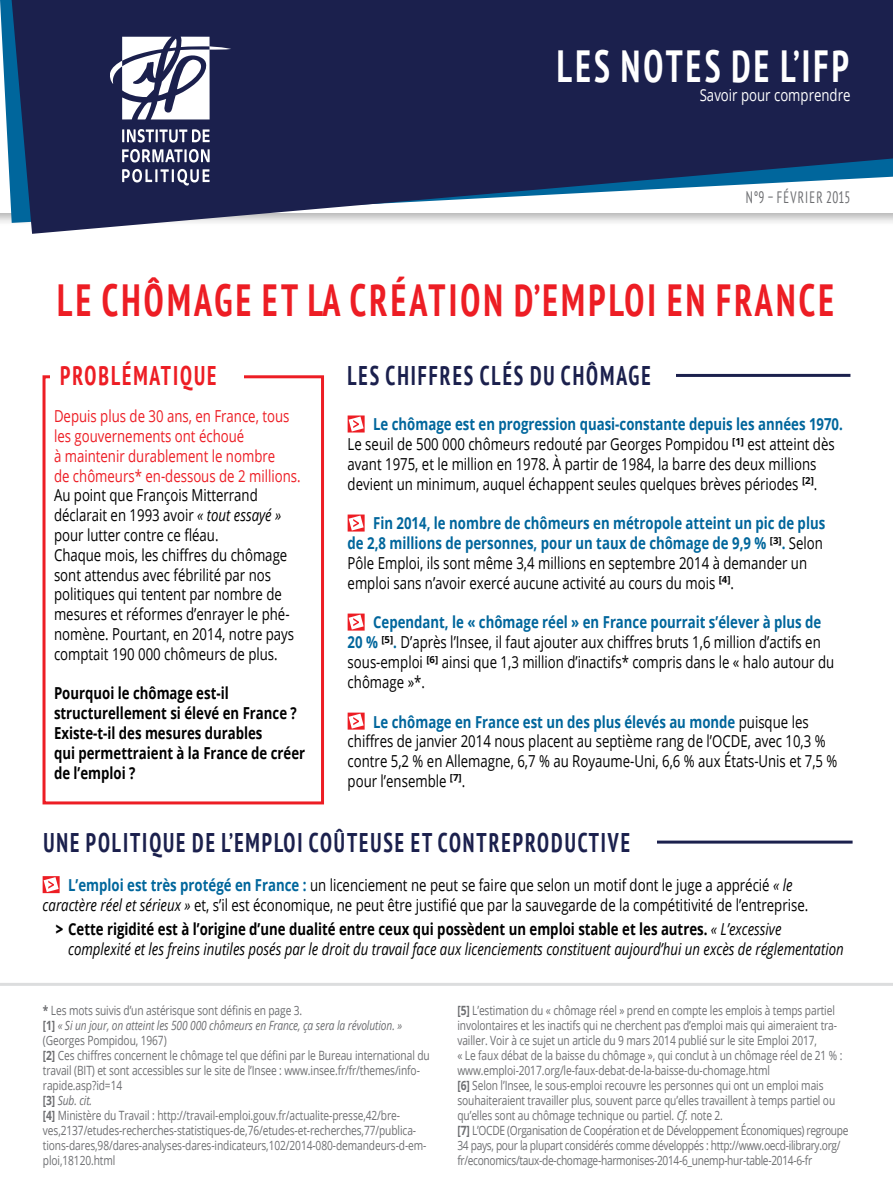
<style>
.page{position:relative;width:893px;height:1191px;background:#fff}
.page>*{position:absolute;margin:0;border:0;box-sizing:border-box;transform-origin:0 0}
.t1{font:700 condensed 45px "PT Sans";letter-spacing:.09em;color:#ed1d24;scale:.8 1}
.t2{font:700 condensed 45px "PT Sans";letter-spacing:.09em;color:#fff;scale:.8 1}
.t3{font:700 condensed 27px "PT Sans";letter-spacing:.09em;color:#1b204d;scale:.8 1}
.t4{font:700 condensed 27px "PT Sans";letter-spacing:.09em;color:#ed1d24;scale:.8 1}
.t5{font:16.5px/19.8px "Open Sans";color:#000;scale:.8 1}
.t6{font:italic 16.5px/19.8px "Open Sans";color:#000;scale:.8 1}
.t7{font:700 16.5px/19.8px "Open Sans";color:#000;scale:.8 1}
.t8{font:16.5px/19.8px "Open Sans";color:#ed1d24;scale:.8 1}
.t9{font:16.5px "Open Sans";color:#fff;scale:.8 1}
.t10{font:condensed 16.5px "PT Sans";letter-spacing:.09em;color:#6d6e71;scale:.8 1}
.t11{font:12.75px/15px "Open Sans";letter-spacing:-.01em;color:#6d6e71;scale:.8 1}
.s1{font-style:italic}
.s2{font-weight:700;color:#00669c}
.s3{font-weight:800;font-style:normal}
.s4{font-weight:700;font-style:normal}
.s5{font-weight:700}
</style>
<div class="page">
<svg style="left:12px;top:0;width:881px;height:234px;background:#3a4168"></svg>
<svg style="left:109px;top:37px;width:122px;height:82px"></svg>
<svg style="left:122px;top:129px;width:88px;height:14px"></svg>
<svg style="left:122px;top:149px;width:88px;height:13px"></svg>
<svg style="left:122px;top:169px;width:88px;height:16px"></svg>
<hr style="left:46px;top:840px;width:807px;height:3px;background:#1b204d">
<div style="left:43px;top:831px;width:614px;height:23px;background:#fff"></div>
<svg style="left:348px;top:415px;width:17px;height:17px"></svg>
<svg style="left:348px;top:514px;width:17px;height:17px"></svg>
<svg style="left:348px;top:613px;width:17px;height:17px"></svg>
<svg style="left:348px;top:712px;width:17px;height:17px"></svg>
<hr style="left:0;top:983px;width:893px;height:3px;background:#dcddde">
<hr style="left:348px;top:374px;width:502px;height:3px;background:#1b204d">
<div style="left:347px;top:365px;width:329px;height:30px;background:#fff"></div>
<svg style="left:43px;top:876px;width:17px;height:17px"></svg>
<div style="left:43px;top:375px;width:281px;height:429px;border:3px solid #ed1d24"></div>
<div style="left:51px;top:364px;width:193px;height:22px;background:#fff"></div>
<h1 class="t2" style="left:557px;top:36px;width:364px">LES NOTES DE L’IFP</h1>
<p class="t9" style="left:700px;top:84px;width:190px">Savoir pour comprendre</p>
<p class="t10" style="left:746px;top:187px;width:132px">N°9 – FÉVRIER 2015</p>
<h1 class="t1" style="left:57px;top:270px;width:465px">LE CHÔMAGE ET LA CRÉATION</h1>
<h1 class="t1" style="left:514px;top:270px;width:60px">D’EMPLOI</h1>
<h1 class="t1" style="left:667px;top:270px;width:110px">EN FRANCE</h1>
<h2 class="t4" style="left:60px;top:358px;width:197px">PROBLÉMATIQUE</h2>
<p class="t8" style="left:54px;top:406px;width:310px">Depuis plus de 30 ans, en France, tous les gouvernements ont échoué<br>à maintenir durablement le nombre<br>de chômeurs* en-dessous de 2 millions.</p>
<p class="t5" style="left:54px;top:485px;width:302px">Au point que François Mitterrand déclarait en 1993 avoir <span class="s1">« tout essayé » </span>pour lutter contre ce fléau.<br>Chaque mois, les chiffres du chômage sont attendus avec fébrilité par nos politiques qui tentent par nombre de mesures et réformes d’enrayer le phé&shy;nomène. Pourtant, en 2014, notre pays comptait 190 000 chômeurs de plus.</p>
<p class="t7" style="left:54px;top:683px;width:315px">Pourquoi le chômage est-il structurellement si élevé en France ?<br>Existe-t-il des mesures durables<br>qui permettraient à la France de créer de l’emploi ?</p>
<h2 class="t3" style="left:347px;top:358px;width:381px">LES CHIFFRES CLÉS DU CHÔMAGE</h2>
<p class="t5" style="left:348px;top:414px;width:621px;text-indent:26px"><span class="s2">Le chômage est en progression quasi-constante depuis les années 1970.<br></span>Le seuil de 500 000 chômeurs redouté par Georges Pompidou <sup>[1]</sup> est atteint dès avant 1975, et le million en 1978. À partir de 1984, la barre des deux millions devient un minimum, auquel échappent seules quelques brèves périodes <sup>[2]</sup>.</p>
<p class="t5" style="left:348px;top:513px;width:599px;text-indent:26px"><span class="s2">Fin 2014, le nombre de chômeurs en métropole atteint un pic de plus de 2,8 millions de personnes, pour un taux de chômage de 9,9 %</span> <sup>[3]</sup><span class="s2">.</span> Selon Pôle Emploi, ils sont même 3,4 millions en septembre 2014 à demander un emploi sans n’avoir exercé aucune activité au cours du mois <sup>[4]</sup>.</p>
<p class="t5" style="left:348px;top:612px;width:610px;text-indent:26px"><span class="s2">Cependant, le « chômage réel » en France pourrait s’élever à plus de 20 %</span> <sup>[5]</sup><span class="s2">.</span> D’après l’Insee, il faut ajouter aux chiffres bruts 1,6 million d’actifs en sous-emploi <sup>[6]</sup> ainsi que 1,3 million d’inactifs* compris dans le « halo autour du chômage »*.</p>
<p class="t5" style="left:348px;top:711px;width:614px;text-indent:26px"><span class="s2">Le chômage en France est un des plus élevés au monde</span> puisque les chiffres de janvier 2014 nous placent au septième rang de l’OCDE, avec 10,3 % contre 5,2 % en Allemagne, 6,7 % au Royaume-Uni, 6,6 % aux États-Unis et 7,5 % pour l’ensemble <sup>[7]</sup>.</p>
<h2 class="t3" style="left:43px;top:824px;width:735px">UNE POLITIQUE DE L’EMPLOI COÛTEUSE ET CONTREPRODUCTIVE</h2>
<p class="t5" style="left:43px;top:874px;width:959px;text-align:center"><span class="s2">L’emploi est très protégé en France :</span> un licenciement ne peut se faire que selon un motif dont le juge a apprécié <span class="s1">« le caractère réel et sérieux »</span> et, s’il est économique, ne peut être justifié que par la sauvegarde de la compétitivité de l’entreprise.</p>
<p class="t6" style="left:68px;top:918px;width:971px;text-indent:-12px"><span class="s3">&gt;</span> <span class="s4">Cette rigidité est à l’origine d’une dualité entre ceux qui possèdent un emploi stable et les autres.</span> « L’excessive complexité et les freins inutiles posés par le droit du travail face aux licenciements constituent aujourd’hui un excès de réglementation</p>
<p class="t11" style="left:43px;top:1002px;width:485px"><span class="s5">*</span> Les mots suivis d’un astérisque sont définis en page 3.<br><span class="s5">[1]</span> <span class="s1">« Si un jour, on atteint les 500 000 chômeurs en France, ça sera la révolution. » </span>(Georges Pompidou, 1967)<br><span class="s5">[2]</span> Ces chiffres concernent le chômage tel que défini par le Bureau international du travail (BIT) et sont accessibles sur le site de l’Insee : www.insee.fr/fr/themes/info&shy;rapide.asp?id=14<br><span class="s5">[3]</span> <span class="s1">Sub. cit.<br></span><span class="s5">[4]</span> Ministère du Travail : http://travail-emploi.gouv.fr/actualite-presse,42/bre&shy;ves,2137/etudes-recherches-statistiques-de,76/etudes-et-recherches,77/publica&shy;tions-dares,98/dares-analyses-dares-indicateurs,102/2014-080-demandeurs-d-em&shy;ploi,18120.html</p>
<p class="t11" style="left:457px;top:1002px;width:490px"><span class="s5">[5]</span> L’estimation du « chômage réel » prend en compte les emplois à temps partiel involontaires et les inactifs qui ne cherchent pas d’emploi mais qui aimeraient tra&shy;vailler. Voir à ce sujet un article du 9 mars 2014 publié sur le site Emploi 2017,<br>« Le faux débat de la baisse du chômage », qui conclut à un chômage réel de 21 % : www.emploi-2017.org/le-faux-debat-de-la-baisse-du-chomage.html<br><span class="s5">[6]</span> Selon l’Insee, le sous-emploi recouvre les personnes qui ont un emploi mais souhaiteraient travailler plus, souvent parce qu’elles travaillent à temps partiel ou qu’elles sont au chômage technique ou partiel. <span class="s1">Cf.</span> note 2.<br><span class="s5">[7]</span> L’OCDE (Organisation de Coopération et de Développement Économiques) regroupe 34 pays, pour la plupart considérés comme développés : http://www.oecd-ilibrary.org/ fr/economics/taux-de-chomage-harmonises-2014-6_unemp-hur-table-2014-6-fr</p>
</div>
